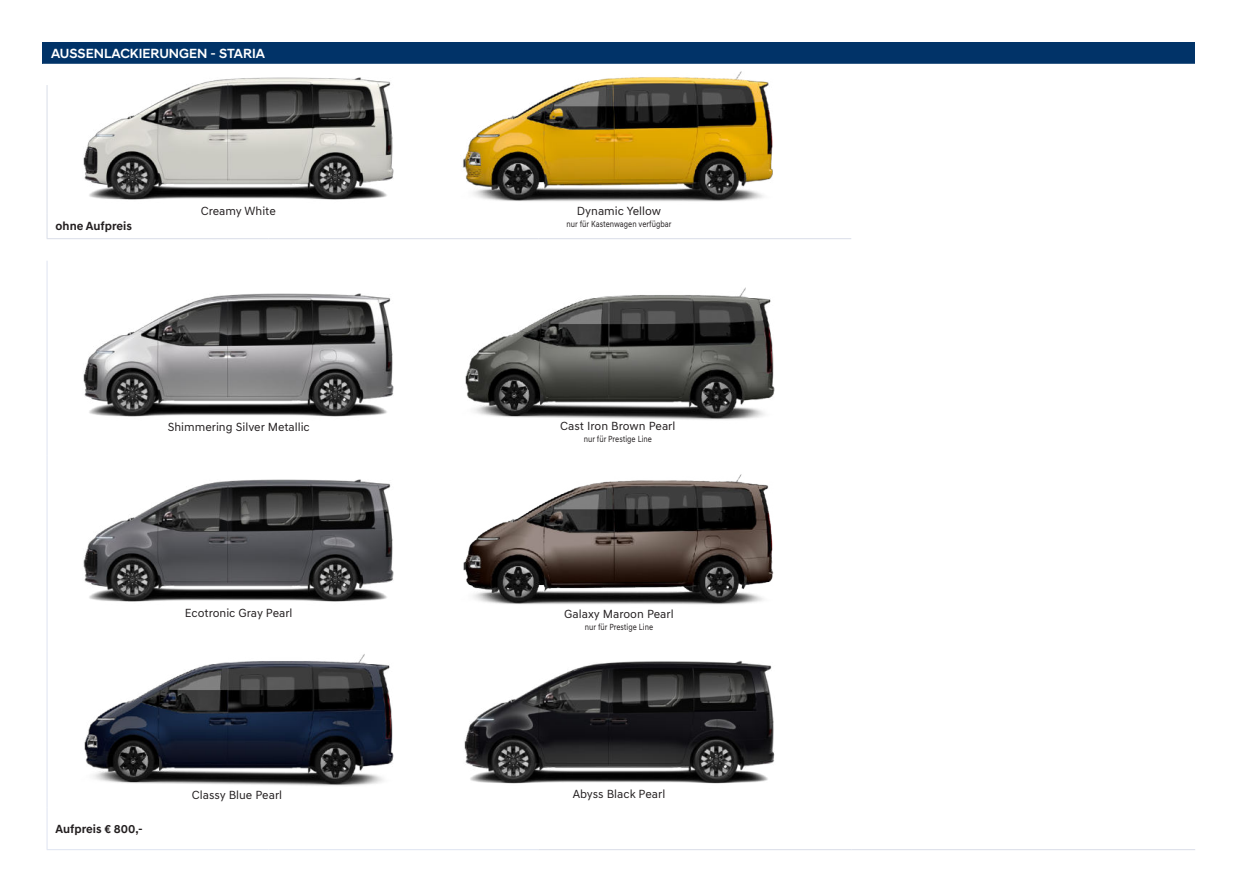
<style>
.page{position:relative;width:1234px;height:893px;background:#fff}
.page>*{position:absolute;margin:0;border:0;box-sizing:border-box;transform-origin:0 0}
.t1{font:500 13.5px "Hyundai Sans Head";color:#fff}
.t2{font:12px "Hyundai Sans Text";color:#231f20}
.t3{font:700 12px "Hyundai Sans Text";color:#231f20}
.t4{font:9px "Hyundai Sans Text";color:#231f20;scale:.85 1}
</style>
<div class="page">
<div style="left:43px;top:43px;width:1151px;height:21px;background:#013368"></div>
<svg style="left:47px;top:226px;width:1px;height:12px"></svg>
<hr style="left:47px;top:238px;width:221px;height:1px;background:#d9dde8">
<hr style="left:268px;top:238px;width:270px;height:1px;background:#d9dde8">
<hr style="left:538px;top:238px;width:313px;height:1px;background:#d9dde8">
<hr style="left:47px;top:261px;width:1px;height:195px;background:#dee4f1">
<hr style="left:47px;top:456px;width:1px;height:195px;background:#dee4f1">
<hr style="left:47px;top:651px;width:1px;height:156px;background:#dee4f1">
<hr style="left:47px;top:807px;width:1px;height:42px;background:#dee4f1">
<hr style="left:47px;top:849px;width:221px;height:1px;background:#dee4f1">
<hr style="left:268px;top:849px;width:270px;height:1px;background:#dee4f1">
<hr style="left:538px;top:849px;width:313px;height:1px;background:#d9dde8">
<hr style="left:851px;top:849px;width:343px;height:1px;background:#d9dde8">
<img style="left:47px;top:77px;width:347px;height:149px">
<img style="left:83px;top:293px;width:311px;height:124px">
<img style="left:83px;top:479px;width:311px;height:123px">
<img style="left:464px;top:660px;width:311px;height:124px">
<img style="left:463px;top:71px;width:310px;height:131px">
<img style="left:465px;top:287px;width:310px;height:133px">
<img style="left:463px;top:474px;width:311px;height:131px">
<img style="left:84px;top:654px;width:310px;height:132px">
<p class="t1" style="left:51px;top:46px;width:215px">AUSSENLACKIERUNGEN - STARIA</p>
<p class="t3" style="left:56px;top:220px;width:78px">ohne Aufpreis</p>
<p class="t2" style="left:201px;top:204px;width:77px">Creamy White</p>
<p class="t2" style="left:168px;top:420px;width:143px">Shimmering Silver Metallic</p>
<p class="t2" style="left:185px;top:606px;width:109px">Ecotronic Gray Pearl</p>
<p class="t3" style="left:56px;top:822px;width:89px">Aufpreis € 800,-</p>
<p class="t2" style="left:192px;top:789px;width:92px">Classy Blue Pearl</p>
<p class="t2" style="left:577px;top:204px;width:86px">Dynamic Yellow</p>
<p class="t4" style="left:566px;top:219px;width:125px">nur für Kastenwagen verfügbar</p>
<p class="t2" style="left:560px;top:420px;width:117px">Cast Iron Brown Pearl</p>
<p class="t4" style="left:583px;top:434px;width:82px">nur für Prestige Line</p>
<p class="t2" style="left:564px;top:607px;width:111px">Galaxy Maroon Pearl</p>
<p class="t4" style="left:584px;top:622px;width:82px">nur für Prestige Line</p>
<p class="t2" style="left:572px;top:787px;width:94px">Abyss Black Pearl</p>
</div>
